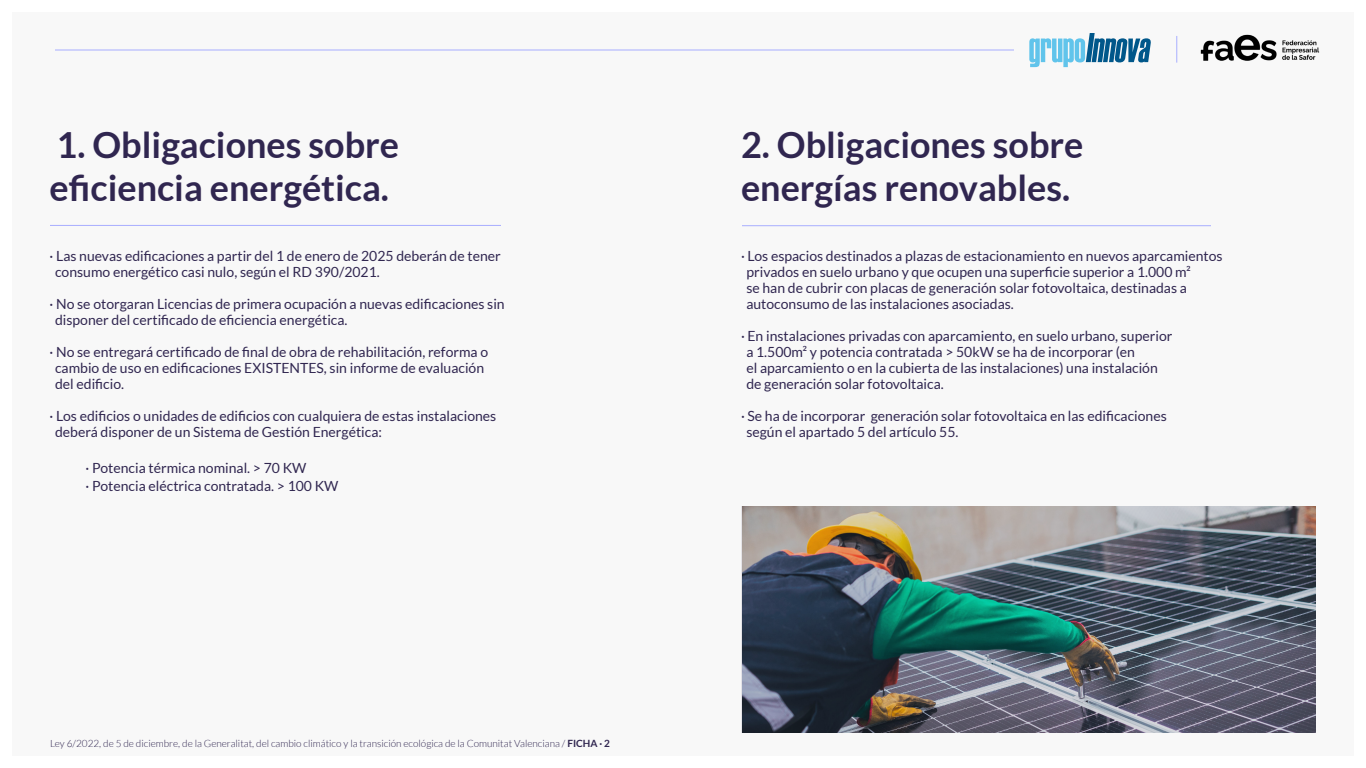
<style>
.page{position:relative;width:1366px;height:768px;background:#fff}
.page>*{position:absolute;margin:0;border:0;box-sizing:border-box;transform-origin:0 0}
.t1{font:700 36px/43.2px "Lato";color:#302650}
.t2{font:14px/16px "Lato";color:#302650}
.t3{font:300 10px "Lato";color:#302650}
.s1{font-weight:700}
</style>
<div class="page">
<div style="left:12px;top:12px;width:1342px;height:744px;background:#f8f8f8"></div>
<hr style="left:55px;top:50px;width:959px;height:1px;background:#a8aeff">
<svg style="left:1029px;top:33px;width:122px;height:34px"></svg>
<svg style="left:1177px;top:36px;width:1px;height:27px"></svg>
<img style="left:1200px;top:34px;width:120px;height:27px">
<hr style="left:50px;top:225px;width:451px;height:1px;background:#a8aeff">
<hr style="left:742px;top:225px;width:469px;height:1px;background:#a8aeff">
<img style="left:741px;top:506px;width:574px;height:227px">
<p class="t1" style="left:57px;top:122px;width:344px">1. Obligaciones sobre</p>
<p class="t1" style="left:50px;top:166px;width:341px">eficiencia energética.</p>
<p class="t2" style="left:55px;top:248px;width:447px;text-indent:-5px">· Las nuevas edificaciones a partir del 1 de enero de 2025 deberán de tener consumo energético casi nulo, según el RD 390/2021.</p>
<p class="t2" style="left:55px;top:296px;width:451px;text-indent:-5px">· No se otorgaran Licencias de primera ocupación a nuevas edificaciones sin disponer del certificado de eficiencia energética.</p>
<p class="t2" style="left:50px;top:344px;width:440px;text-align:center">· No se entregará certificado de final de obra de rehabilitación, reforma o cambio de uso en edificaciones EXISTENTES, sin informe de evaluación</p>
<p class="t2" style="left:55px;top:376px;width:71px">del edificio.</p>
<p class="t2" style="left:55px;top:408px;width:443px;text-indent:-5px">· Los edificios o unidades de edificios con cualquiera de estas instalaciones deberá disponer de un Sistema de Gestión Energética:</p>
<p class="t2" style="left:86px;top:460px;width:222px">· Potencia térmica nominal. &gt; 70 KW</p>
<p class="t2" style="left:86px;top:478px;width:254px">· Potencia eléctrica contratada. &gt; 100 KW</p>
<p class="t3" style="left:50px;top:738px;width:562px">Ley 6/2022, de 5 de diciembre, de la Generalitat, del cambio climático y la transición ecológica de la Comunitat Valenciana / <span class="s1">FICHA · 2</span></p>
<p class="t1" style="left:741px;top:123px;width:344px">2. Obligaciones sobre energías renovables.</p>
<p class="t2" style="left:746px;top:248px;width:478px;text-indent:-5px">· Los espacios destinados a plazas de estacionamiento en nuevos aparcamientos privados en suelo urbano y que ocupen una superficie superior a 1.000 m²<br>se han de cubrir con placas de generación solar fotovoltaica, destinadas a autoconsumo de las instalaciones asociadas.</p>
<p class="t2" style="left:741px;top:328px;width:433px">· En instalaciones privadas con aparcamiento, en suelo urbano, superior</p>
<p class="t2" style="left:746px;top:344px;width:390px">a 1.500m² y potencia contratada &gt; 50kW se ha de incorporar (en</p>
<p class="t2" style="left:746px;top:360px;width:413px">el aparcamiento o en la cubierta de las instalaciones) una instalación</p>
<p class="t2" style="left:746px;top:376px;width:199px">de generación solar fotovoltaica.</p>
<p class="t2" style="left:741px;top:408px;width:427px">· Se ha de incorporar generación solar fotovoltaica en las edificaciones</p>
<p class="t2" style="left:746px;top:424px;width:214px">según el apartado 5 del artículo 55.</p>
</div>
